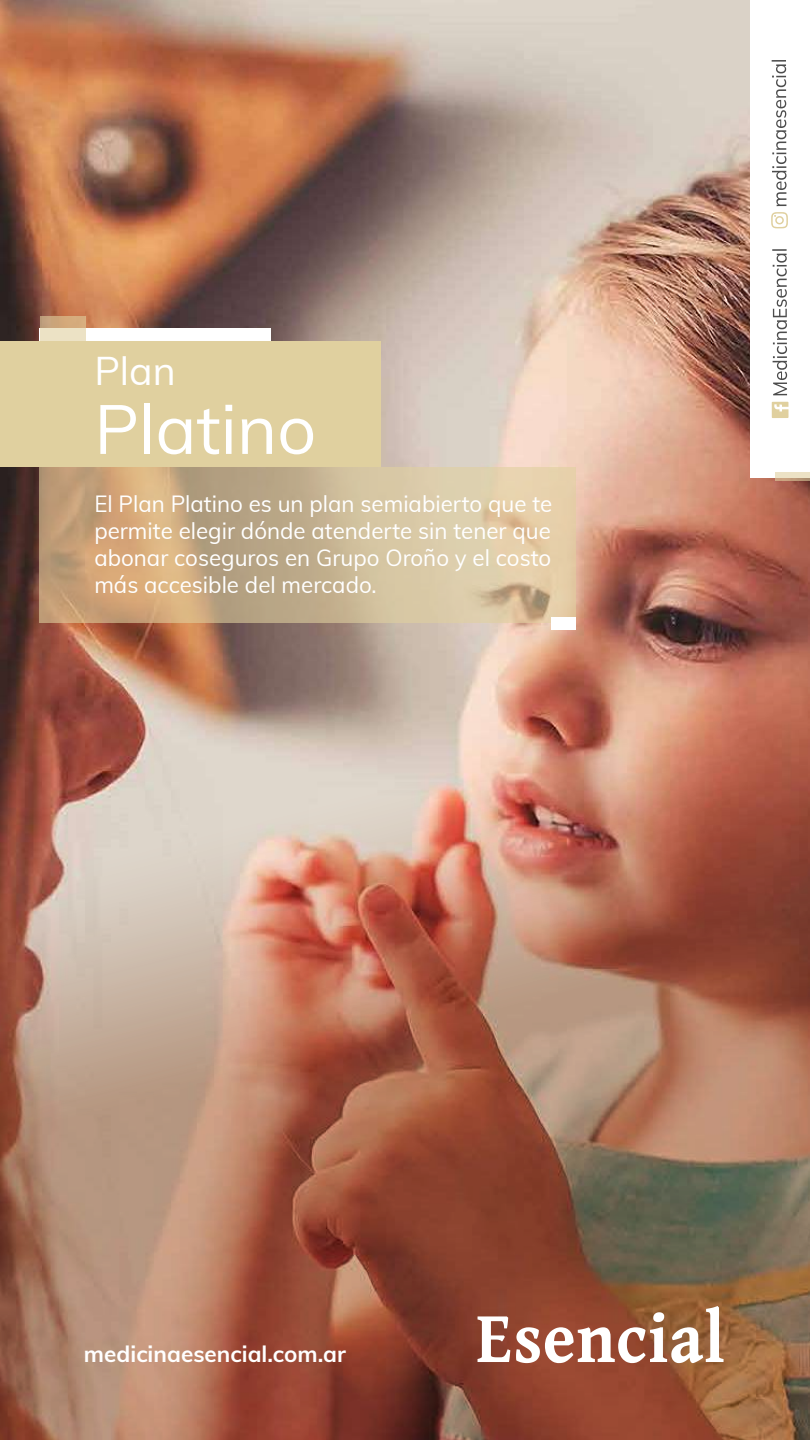
<style>
.page{position:relative;width:810px;height:1440px;background:#fff}
.page>*{position:absolute;margin:0;border:0;box-sizing:border-box;transform-origin:0 0}
.t1{font:68.62px "Muli";color:#fff}
.t2{font:39.22px "Muli";color:#fff}
.t3{font:22.88px/27px "Muli";color:#fff;text-align:justify}
.t4{font:700 22.5px "Muli";color:#fff}
</style>
<div class="page">
<img style="left:0;top:0;width:810px;height:1440px">
<svg style="left:478px;top:1316px;width:32px;height:46px"></svg>
<svg style="left:516px;top:1306px;width:208px;height:57px"></svg>
<div style="left:750px;top:0;width:60px;height:478px;background:#fff"></div>
<svg style="left:775px;top:472px;width:35px;height:8px"></svg>
<svg style="left:772px;top:402px;width:17px;height:16px"></svg>
<svg style="left:772px;top:249px;width:15px;height:146px"></svg>
<svg style="left:771px;top:212px;width:17px;height:16px"></svg>
<svg style="left:772px;top:60px;width:15px;height:146px"></svg>
<svg style="left:39px;top:467px;width:537px;height:156px;background:#cdb490"></svg>
<div style="left:40px;top:329px;width:231px;height:25px;background:#fff"></div>
<svg style="left:40px;top:316px;width:45px;height:25px"></svg>
<div style="left:0;top:341px;width:380px;height:126px;background:#e0d09f"></div>
<div style="left:551px;top:617px;width:25px;height:12px;background:#fff"></div>
<h2 class="t2" style="left:94px;top:343px;width:83px">Plan</h2>
<h1 class="t1" style="left:94px;top:379px;width:224px">Platino</h1>
<p class="t3" style="left:94px;top:489px;width:460px">El Plan Platino es un plan semiabierto que te permite elegir dónde atenderte sin tener que abonar coseguros en Grupo Oroño y el costo más accesible del mercado.</p>
<p class="t4" style="left:84px;top:1338px;width:263px">medicinaesencial.com.ar</p>
</div>
